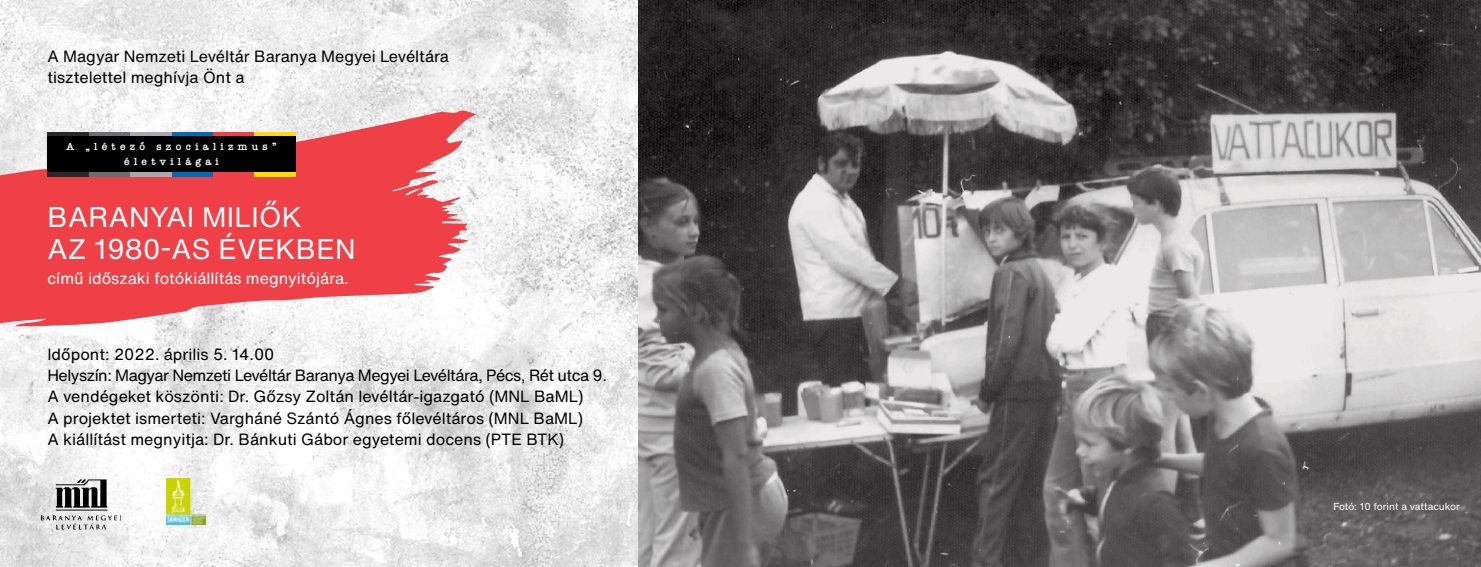
<style>
.page{position:relative;width:1481px;height:567px;background:#fff}
.page>*{position:absolute;margin:0;border:0;box-sizing:border-box;transform-origin:0 0}
.t1{font:28px/32px "Helvetica Now Text";letter-spacing:.01em;color:#fff}
.t2{font:16px/21.2px "Helvetica Now Text";color:#000}
.t3{font:16px "Helvetica Now Text";color:#fff}
.t4{font:600 10.6px/15.4px "American Typewriter";letter-spacing:.4em;color:#fff;text-align:center}
.t5{font:10px "Helvetica Now Text";color:#fff}
</style>
<div class="page">
<img style="left:0;top:0;width:638px;height:567px">
<svg style="left:0;top:107px;width:531px;height:245px;fill:#ef4048"></svg>
<img style="left:638px;top:0;width:842px;height:567px">
<img style="left:39px;top:478px;width:84px;height:52px">
<img style="left:166px;top:478px;width:39px;height:46px">
<div style="left:89px;top:132px;width:41px;height:45px;background:#6d6e71"></div>
<div style="left:171px;top:132px;width:42px;height:45px;background:#006bb6"></div>
<div style="left:47px;top:132px;width:42px;height:45px;background:#292829"></div>
<div style="left:130px;top:132px;width:41px;height:45px;background:#a7a9ac"></div>
<div style="left:213px;top:132px;width:41px;height:45px;background:#ef4048"></div>
<div style="left:254px;top:132px;width:42px;height:45px;background:#fd0"></div>
<div style="left:47px;top:137px;width:249px;height:35px;background:#000"></div>
<p class="t2" style="left:47px;top:45px;width:403px">A Magyar Nemzeti Levéltár Baranya Megyei Levéltára tisztelettel meghívja Önt a</p>
<p class="t4" style="left:66px;top:139px;width:212px">A „létező szocializmus” életvilágai</p>
<h1 class="t1" style="left:48px;top:200px;width:310px">BARANYAI MILIŐK<br>AZ 1980-AS ÉVEKBEN</h1>
<p class="t3" style="left:47px;top:267px;width:303px">című időszaki fotókiállítás megnyitójára.</p>
<p class="t2" style="left:47px;top:343px;width:561px">Időpont: 2022. április 5. 14.00<br>Helyszín: Magyar Nemzeti Levéltár Baranya Megyei Levéltára, Pécs, Rét utca 9.<br>A vendégeket köszönti: Dr. Gőzsy Zoltán levéltár-igazgató (MNL BaML)<br>A projektet ismerteti: Vargháné Szántó Ágnes főlevéltáros (MNL BaML)<br>A kiállítást megnyitja: Dr. Bánkuti Gábor egyetemi docens (PTE BTK)</p>
<p class="t5" style="left:1333px;top:499px;width:128px">Fotó: 10 forint a vattacukor</p>
</div>
